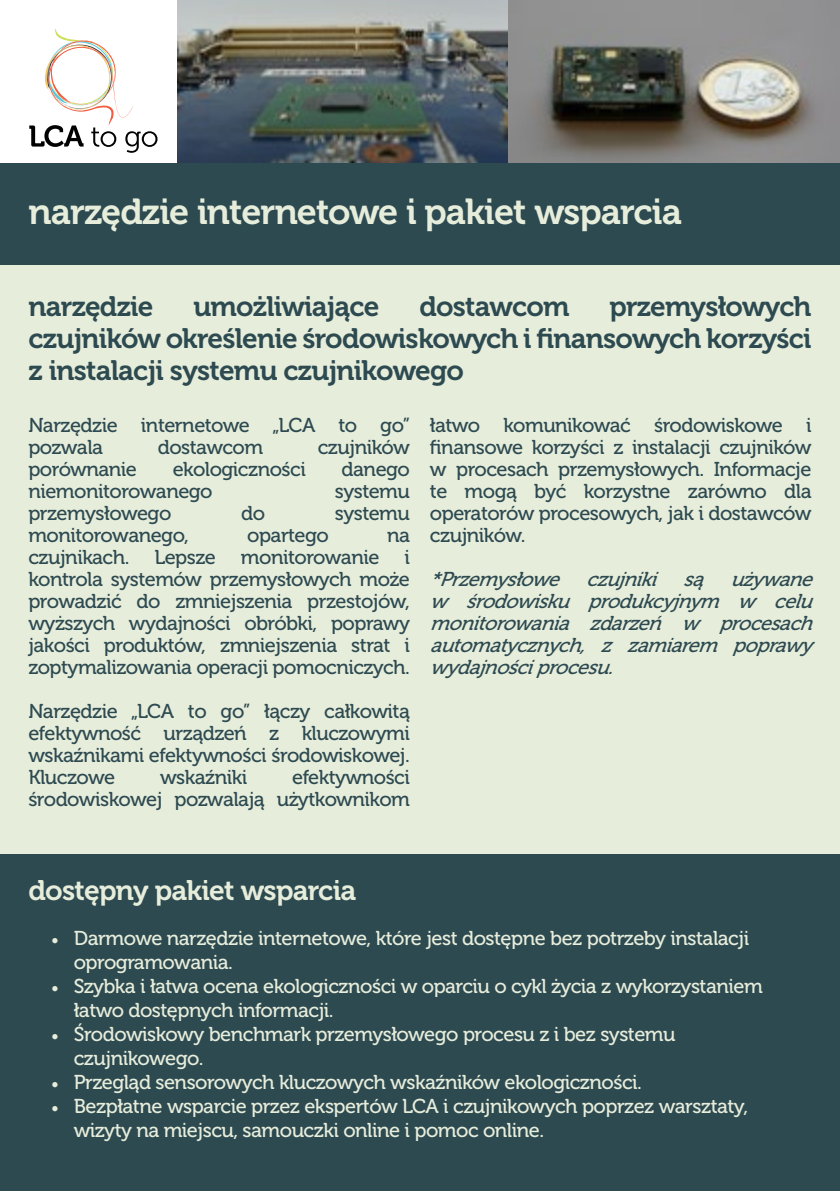
<style>
.page{position:relative;width:840px;height:1191px;background:#fff}
.page>*{position:absolute;margin:0;border:0;box-sizing:border-box;transform-origin:0 0}
.t1{font:36px "Museo 700";letter-spacing:-.025em;color:#e7eddb}
.t2{font:28.2px "Museo 700";letter-spacing:-.025em;color:#e7eddb}
.t3{font:28px/32px "Museo 700";letter-spacing:-.025em;color:#2d4a51;text-align:justify}
.t4{font:20px/22px "Museo 500";letter-spacing:-.025em;color:#2d4a51;text-align:justify}
.t5{font:20px/24px "Museo 500";letter-spacing:-.025em;color:#e7eddb}
.t6{font:italic 20px/22px "Museo 500";color:#2d4a51;text-align:justify}
.s1{font-family:"Minion Pro"}
</style>
<div class="page">
<div style="left:0;top:163px;width:839px;height:1023px;background:#e7eddb"></div>
<div style="left:0;top:163px;width:839px;height:101px;background:#2d4a51"></div>
<div style="left:0;top:854px;width:839px;height:337px;background:#2d4a51"></div>
<svg style="left:29px;top:28px;width:128px;height:125px"></svg>
<img style="left:506px;top:0;width:333px;height:163px">
<img style="left:178px;top:0;width:328px;height:163px">
<h1 class="t1" style="left:28px;top:192px;width:654px">narzędzie internetowe i pakiet wsparcia</h1>
<h3 class="t3" style="left:28px;top:291px;width:126px">narzędzie</h3>
<h3 class="t3" style="left:193px;top:291px;width:188px">umożliwiające</h3>
<h3 class="t3" style="left:419px;top:291px;width:152px">dostawcom</h3>
<h3 class="t3" style="left:28px;top:291px;width:784px;text-indent:580px">przemysłowych czujników określenie środowiskowych i finansowych korzyści z instalacji systemu czujnikowego</h3>
<p class="t4" style="left:28px;top:414px;width:383px">Narzędzie internetowe „LCA to go” pozwala</p>
<p class="t4" style="left:158px;top:436px;width:107px">dostawcom</p>
<p class="t4" style="left:317px;top:436px;width:94px">czujników</p>
<p class="t4" style="left:28px;top:458px;width:110px">porównanie</p>
<p class="t4" style="left:173px;top:458px;width:134px">ekologiczności</p>
<p class="t4" style="left:341px;top:458px;width:70px">danego</p>
<p class="t4" style="left:28px;top:480px;width:186px">niemonitorowanego</p>
<p class="t4" style="left:334px;top:480px;width:77px">systemu</p>
<p class="t4" style="left:28px;top:502px;width:144px">przemysłowego</p>
<p class="t4" style="left:241px;top:502px;width:25px">do</p>
<p class="t4" style="left:334px;top:502px;width:77px">systemu</p>
<p class="t4" style="left:28px;top:524px;width:162px">monitorowanego,</p>
<p class="t4" style="left:247px;top:524px;width:83px">opartego</p>
<p class="t4" style="left:387px;top:524px;width:24px">na</p>
<p class="t4" style="left:28px;top:546px;width:103px">czujnikach.</p>
<p class="t4" style="left:154px;top:546px;width:63px">Lepsze</p>
<p class="t4" style="left:241px;top:546px;width:140px">monitorowanie</p>
<p class="t4" style="left:28px;top:546px;width:383px;text-indent:376px">i kontrola systemów przemysłowych może prowadzić do zmniejszenia przestojów, wyższych wydajności obróbki, poprawy jakości produktów, zmniejszenia strat i zoptymalizowania operacji pomocniczych.</p>
<p class="t4" style="left:28px;top:700px;width:383px">Narzędzie „LCA to go” łączy całkowitą efektywność urządzeń z kluczowymi wskaźnikami efektywności środowiskowej.<br>Kluczowe</p>
<p class="t4" style="left:28px;top:766px;width:383px;text-align:right">efektywności<br>środowiskowej pozwalają użytkownikom</p>
<p class="t4" style="left:160px;top:766px;width:89px">wskaźniki</p>
<p class="t4" style="left:430px;top:414px;width:383px">łatwo komunikować środowiskowe i finansowe korzyści z instalacji czujników w procesach przemysłowych. Informacje te mogą być korzystne zarówno dla operatorów procesowych, jak i dostawców czujników.</p>
<p class="t6" style="left:430px;top:568px;width:391px">*Przemysłowe czujniki są używane w środowisku produkcyjnym w celu monitorowania zdarzeń w procesach automatycznych, z zamiarem poprawy wydajnościprocesu.</p>
<h2 class="t2" style="left:28px;top:874px;width:329px">dostępny pakiet wsparcia</h2>
<p class="t5" style="left:74px;top:926px;width:676px;text-indent:-23px"><span class="s1">•</span> Darmowe narzędzie internetowe, które jest dostępne bez potrzeby instalacji oprogramowania.</p>
<p class="t5" style="left:74px;top:974px;width:690px;text-indent:-23px"><span class="s1">•</span> Szybka i łatwa ocena ekologiczności w oparciu o cykl życia z wykorzystaniem łatwo dostępnych informacji.</p>
<p class="t5" style="left:74px;top:1022px;width:603px;text-indent:-23px"><span class="s1">•</span> Środowiskowy benchmark przemysłowego procesu z i bez systemu czujnikowego.</p>
<p class="t5" style="left:51px;top:1070px;width:592px"><span class="s1">•</span> Przegląd sensorowych kluczowych wskaźników ekologiczności.</p>
<p class="t5" style="left:74px;top:1094px;width:675px;text-indent:-23px"><span class="s1">•</span> Bezpłatne wsparcie przez ekspertów LCA i czujnikowych poprzez warsztaty, wizyty na miejscu, samouczki online i pomoc online.</p>
</div>
